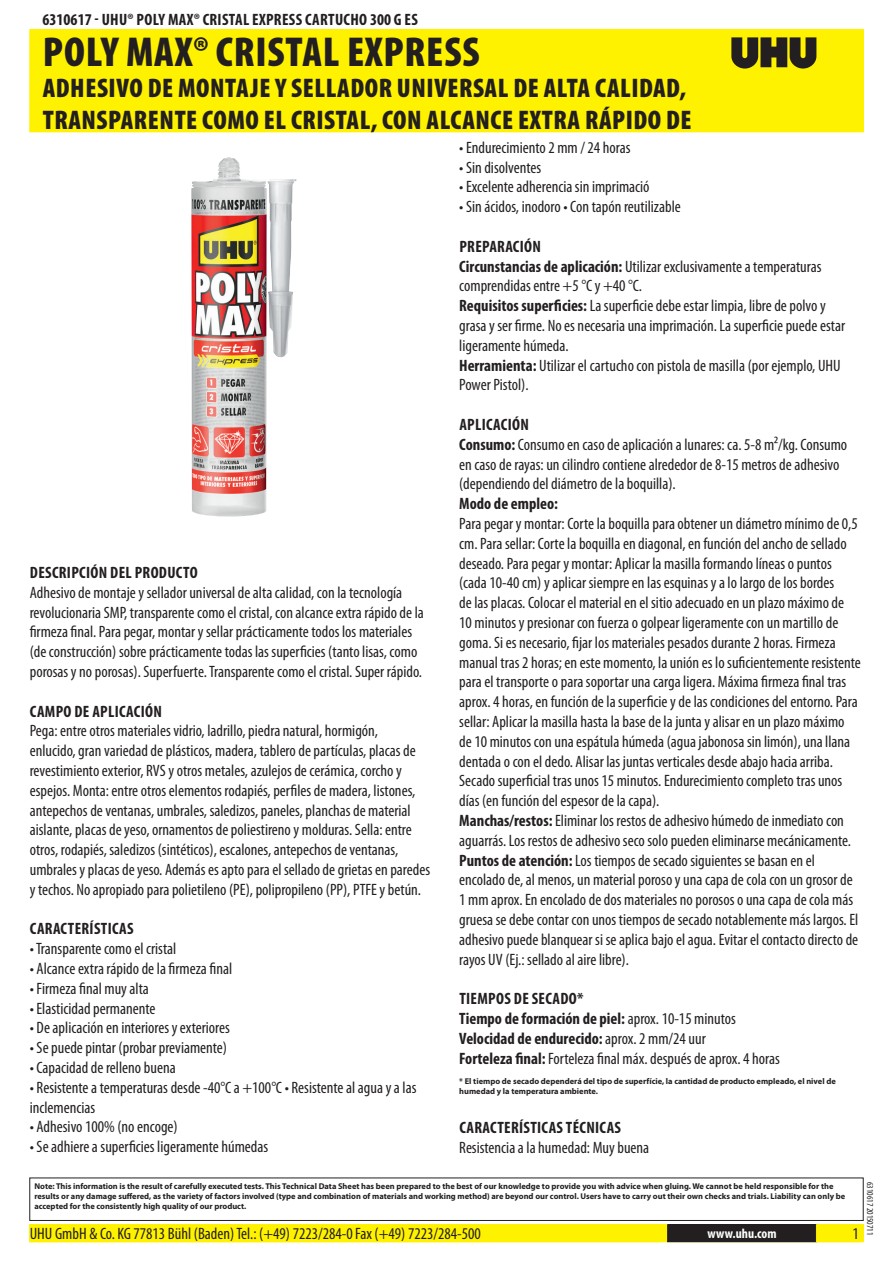
<style>
.page{position:relative;width:893px;height:1263px;background:#fff}
.page>*{position:absolute;margin:0;border:0;box-sizing:border-box;transform-origin:0 0}
.PageHeaderBlack{font:900 condensed 42px "Myriad Pro";letter-spacing:.02em;color:#231f20}
.PageSubheaderBlack{font:900 condensed 27px/32.4px "Myriad Pro";letter-spacing:.02em;color:#231f20}
.Regular{font:condensed 16.5px/19.8px "Myriad Pro";color:#231f20}
.TOCItem{font:700 condensed 16.5px "Myriad Pro";letter-spacing:.02em;color:#231f20}
.Regular-2{font:700 condensed 16.5px "Myriad Pro";color:#231f20}
.ContactDataBlack{font:condensed 16.5px "Myriad Pro";color:#231f20}
.URL{font:700 condensed 13.5px "Myriad Pro";color:#fff}
.Revisie{font:condensed 9px "Myriad Pro";color:#231f20}
.Disclaimer{font:700 8.4px/10.1px "Myriad Pro";color:#231f20}
.s1{font-weight:700}
.s2{font-weight:400}
</style>
<div class="page">
<div style="left:30px;top:30px;width:833px;height:102px;background:#fff200"></div>
<svg style="left:731px;top:37px;width:85px;height:32px"></svg>
<div style="left:29px;top:1177px;width:835px;height:44px;border:1px solid #231f20"></div>
<div style="left:30px;top:1225px;width:833px;height:17px;background:#fff200"></div>
<div style="left:29px;top:1224px;width:835px;height:18px;border:1px solid #fff200"></div>
<div style="left:668px;top:1225px;width:148px;height:17px;background:#231f20"></div>
<div style="left:667px;top:1224px;width:150px;height:18px;border:1px solid #231f20"></div>
<img style="left:191px;top:157px;width:106px;height:359px">
<p class="TOCItem" style="left:43px;top:9px;width:376px">6310617 - UHU® Poly Max® Cristal Express Cartucho 300 g ES</p>
<p class="PageHeaderBlack" style="left:43px;top:25px;width:438px">POLY MAX® CRISTAL EXPRESS</p>
<p class="PageSubheaderBlack" style="left:43px;top:71px;width:648px">ADHESIVO DE MONTAJE Y SELLADOR UNIVERSAL DE ALTA CALIDAD,<br>TRANSPARENTE COMO EL CRISTAL, CON ALCANCE EXTRA RÁPIDO DE</p>
<p class="TOCItem" style="left:30px;top:562px;width:169px">Descripción del producto</p>
<p class="Regular" style="left:30px;top:582px;width:396px">Adhesivo de montaje y sellador universal de alta calidad, con la tecnología revolucionaria SMP, transparente como el cristal, con alcance extra rápido de la firmeza final. Para pegar, montar y sellar prácticamente todos los materiales (de construcción) sobre prácticamente todas las superficies (tanto lisas, como porosas y no porosas). Superfuerte. Transparente como el cristal. Super rápido.</p>
<p class="TOCItem" style="left:30px;top:701px;width:134px">Campo de aplicación</p>
<p class="Regular" style="left:30px;top:721px;width:402px">Pega: entre otros materiales vidrio, ladrillo, piedra natural, hormigón,<br>enlucido, gran variedad de plásticos, madera, tablero de partículas, placas de revestimiento exterior, RVS y otros metales, azulejos de cerámica, corcho y espejos. Monta: entre otros elementos rodapiés, perfiles de madera, listones, antepechos de ventanas, umbrales, saledizos, paneles, planchas de material aislante, placas de yeso, ornamentos de poliestireno y molduras. Sella: entre otros, rodapiés, saledizos (sintéticos), escalones, antepechos de ventanas, umbrales y placas de yeso. Además es apto para el sellado de grietas en paredes y techos. No apropiado para polietileno (PE), polipropileno (PP), PTFE y betún.</p>
<p class="TOCItem" style="left:30px;top:918px;width:105px">Características</p>
<p class="Regular" style="left:30px;top:939px;width:148px">• Transparente como el cristal</p>
<p class="Regular" style="left:30px;top:958px;width:204px">• Alcance extra rápido de la firmeza final</p>
<p class="Regular" style="left:30px;top:978px;width:121px">• Firmeza final muy alta</p>
<p class="Regular" style="left:30px;top:998px;width:127px">• Elasticidad permanente</p>
<p class="Regular" style="left:30px;top:1018px;width:202px">• De aplicación en interiores y exteriores</p>
<p class="Regular" style="left:30px;top:1038px;width:199px">• Se puede pintar (probar previamente)</p>
<p class="Regular" style="left:30px;top:1057px;width:147px">• Capacidad de relleno buena</p>
<p class="Regular" style="left:30px;top:1077px;width:388px">• Resistente a temperaturas desde -40°C a +1 00°C • Resistente al agua y a las inclemencias</p>
<p class="Regular" style="left:30px;top:1117px;width:150px">• Adhesivo 1 00% (no encoge)</p>
<p class="Regular" style="left:30px;top:1137px;width:240px">• Se adhiere a superficies ligeramente húmedas</p>
<p class="Regular" style="left:459px;top:137px;width:173px">• Endurecimiento 2 mm / 24 horas</p>
<p class="Regular" style="left:459px;top:157px;width:83px">• Sin disolventes</p>
<p class="Regular" style="left:459px;top:177px;width:192px">• Excelente adherencia sin imprimació</p>
<p class="Regular" style="left:459px;top:197px;width:223px">• Sin ácidos, inodoro • Con tapón reutilizable</p>
<p class="TOCItem" style="left:459px;top:236px;width:83px">Preparación</p>
<p class="Regular" style="left:459px;top:256px;width:364px"><span class="s1">Circunstancias de aplicación:</span> Utilizar exclusivamente a temperaturas comprendidas entre +5 °C y +40 °C.</p>
<p class="Regular" style="left:459px;top:296px;width:387px"><span class="s1">Requisitos superficies:</span> La superficie debe estar limpia, libre de polvo y grasa y ser firme. No es necesaria una imprimación. La superficie puede estar ligeramente húmeda.</p>
<p class="Regular" style="left:459px;top:355px;width:383px"><span class="s1">Herramienta:</span> Utilizar el cartucho con pistola de masilla (por ejemplo, UHU<br>Power Pistol).</p>
<p class="TOCItem" style="left:459px;top:414px;width:71px">Aplicación</p>
<p class="Regular" style="left:459px;top:434px;width:390px"><span class="s1">Consumo:</span> Consumo en caso de aplicación a lunares: ca. 5-8 m²/kg. Consumo en caso de rayas: un cilindro contiene alrededor de 8-1 5 metros de adhesivo (dependiendo del diámetro de la boquilla).</p>
<p class="Regular-2" style="left:459px;top:493px;width:100px">Modo de empleo:</p>
<p class="Regular" style="left:459px;top:513px;width:403px">Para pegar y montar: Corte la boquilla para obtener un diámetro mínimo de 0,5 cm. Para sellar: Corte la boquilla en diagonal, en función del ancho de sellado deseado. Para pegar y montar: Aplicar la masilla formando líneas o puntos (cada 1 0-40 cm) y aplicar siempre en las esquinas y a lo largo de los bordes<br>de las placas. Colocar el material en el sitio adecuado en un plazo máximo de<br>1 0 minutos y presionar con fuerza o golpear ligeramente con un martillo de goma. Si es necesario, fijar los materiales pesados durante 2 horas. Firmeza manual tras 2 horas; en este momento, la unión es lo suficientemente resistente para el transporte o para soportar una carga ligera. Máxima firmeza final tras aprox. 4 horas, en función de la superficie y de las condiciones del entorno. Para sellar: Aplicar la masilla hasta la base de la junta y alisar en un plazo máximo de 1 0 minutos con una espátula húmeda (agua jabonosa sin limón), una llana dentada o con el dedo. Alisar las juntas verticales desde abajo hacia arriba.<br>Secado superficial tras unos 1 5 minutos. Endurecimiento completo tras unos días (en función del espesor de la capa).</p>
<p class="Regular" style="left:459px;top:810px;width:393px"><span class="s1">Manchas/restos:</span> Eliminar los restos de adhesivo húmedo de inmediato con aguarrás. Los restos de adhesivo seco solo pueden eliminarse mecánicamente.</p>
<p class="Regular" style="left:459px;top:850px;width:401px"><span class="s1">Puntos de atención:</span> Los tiempos de secado siguientes se basan en el encolado de, al menos, un material poroso y una capa de cola con un grosor de 1 mm aprox. En encolado de dos materiales no porosos o una capa de cola más gruesa se debe contar con unos tiempos de secado notablemente más largos. El adhesivo puede blanquear si se aplica bajo el agua. Evitar el contacto directo de rayos UV (Ej.: sellado al aire libre).</p>
<p class="TOCItem" style="left:459px;top:988px;width:125px">Tiempos de secado*</p>
<p class="Regular-2" style="left:459px;top:1008px;width:278px">Tiempo de formación de piel: <span class="s2">aprox. 1 0-1 5 minutos</span></p>
<p class="Regular-2" style="left:459px;top:1028px;width:248px">Velocidad de endurecido: <span class="s2">aprox. 2 mm/24 uur</span></p>
<p class="Regular" style="left:459px;top:1048px;width:322px"><span class="s1">Forteleza final:</span> Forteleza final máx. después de aprox. 4 horas</p>
<p class="Disclaimer" style="left:459px;top:1076px;width:378px">* El tiempo de secado dependerá del tipo de superfície, la cantidad de producto empleado, el nivel de humedad y la temperatura ambiente.</p>
<p class="TOCItem" style="left:459px;top:1118px;width:163px">Características técnicas</p>
<p class="Regular" style="left:459px;top:1138px;width:192px">Resistencia a la humedad: Muy buena</p>
<p class="Disclaimer" style="left:34px;top:1181px;width:812px">Note: This information is the result of carefully executed tests. This Technical Data Sheet has been prepared to the best of our knowledge to provide you with advice when gluing. We cannot be held responsible for the results or any damage suffered, as the variety of factors involved (type and combination of materials and working method) are beyond our control. Users have to carry out their own checks and trials. Liability can only be accepted for the consistently high quality of our product.</p>
<p class="ContactDataBlack" style="left:30px;top:1224px;width:453px">UHU GmbH &amp; Co. KG 7781 3 Bühl (Baden) Tel.: (+49) 7223/284-0 Fax (+49) 7223/284-500</p>
<p class="URL" style="left:707px;top:1225px;width:71px">www.uhu.com</p>
<p class="Revisie" style="left:875px;top:1182px;width:53px;rotate:90deg">631 061 7 201 50711</p>
</div>
